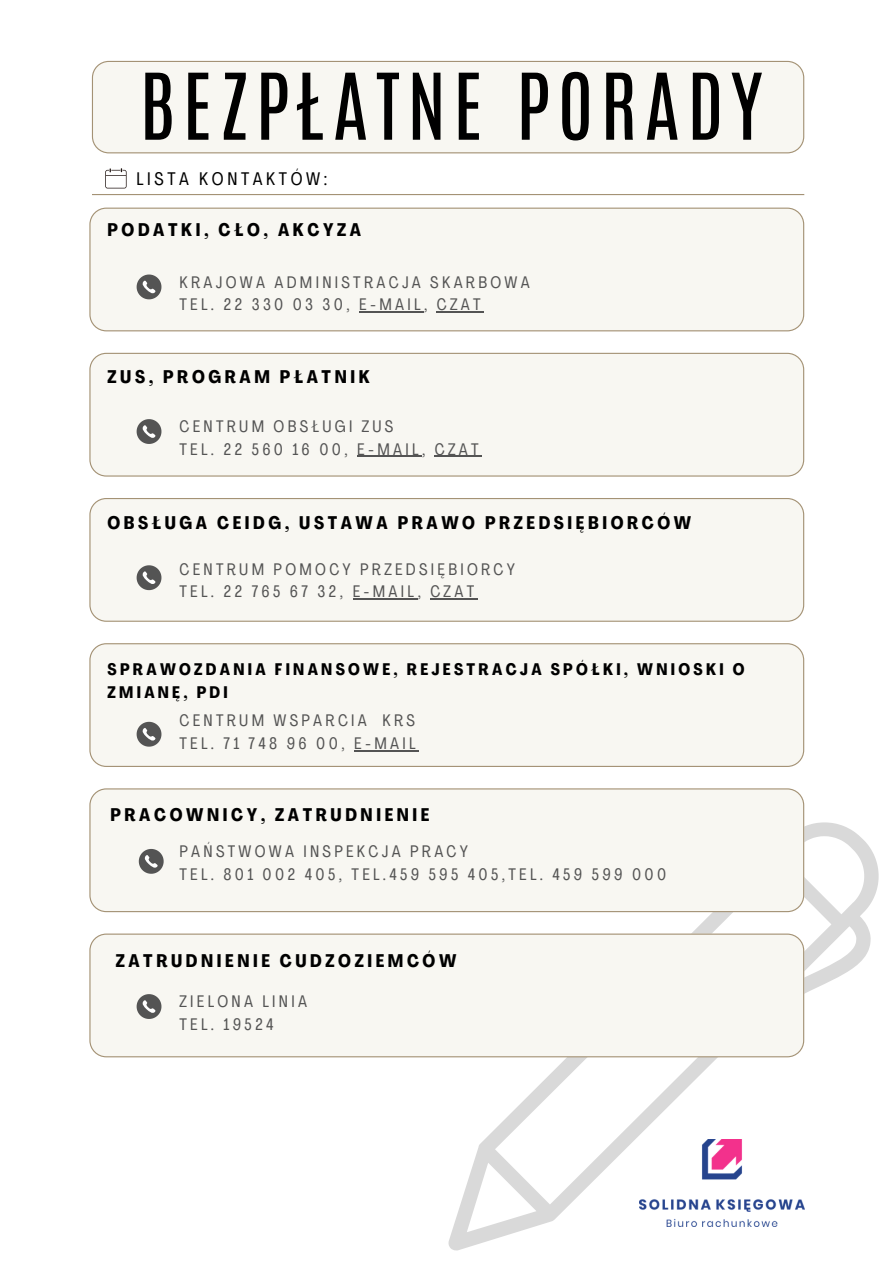
<style>
.page{position:relative;width:894px;height:1264px;background:#fff}
.page>*{position:absolute;margin:0;border:0;box-sizing:border-box;transform-origin:0 0}
.t1{font:78px "Antonio";letter-spacing:.095em;color:#000}
.t2{font:700 18px "Agrandir Tight";letter-spacing:.2em;color:#000}
.t3{font:18px "Agrandir Tight";letter-spacing:.2em;color:#000}
.t4{font:16.5px "Agrandir Tight";letter-spacing:.2em;color:#545454}
.t5{font:700 16.5px/22.5px "Agrandir Tight";letter-spacing:.2em;color:#000}
</style>
<div class="page">
<div style="left:92px;top:61px;width:712px;height:92px;background:#f8f7f2"></div>
<hr style="left:92px;top:194px;width:712px;height:1px;background:#a49275">
<svg style="left:105px;top:168px;width:22px;height:20px"></svg>
<div style="left:89px;top:208px;width:715px;height:123px;background:#f8f7f2"></div>
<div style="left:89px;top:353px;width:715px;height:123px;background:#f8f7f2"></div>
<div style="left:89px;top:498px;width:715px;height:123px;background:#f8f7f2"></div>
<div style="left:89px;top:643px;width:715px;height:124px;background:#f8f7f2"></div>
<svg style="left:448px;top:822px;width:429px;height:428px"></svg>
<div style="left:89px;top:788px;width:715px;height:124px;background:#f8f7f2"></div>
<div style="left:89px;top:933px;width:715px;height:124px;background:#f8f7f2"></div>
<svg style="left:137px;top:565px;width:24px;height:25px"></svg>
<svg style="left:137px;top:274px;width:24px;height:25px"></svg>
<svg style="left:137px;top:419px;width:24px;height:25px"></svg>
<svg style="left:137px;top:721px;width:24px;height:25px"></svg>
<svg style="left:139px;top:849px;width:24px;height:24px"></svg>
<svg style="left:137px;top:994px;width:24px;height:24px"></svg>
<img style="left:639px;top:1139px;width:165px;height:87px">
<hr style="left:359px;top:311px;width:65px;height:1px;background:#545454">
<hr style="left:437px;top:311px;width:47px;height:1px;background:#545454">
<hr style="left:357px;top:456px;width:65px;height:1px;background:#545454">
<hr style="left:435px;top:456px;width:47px;height:1px;background:#545454">
<hr style="left:352px;top:598px;width:65px;height:1px;background:#545454">
<hr style="left:430px;top:598px;width:47px;height:1px;background:#545454">
<hr style="left:354px;top:750px;width:65px;height:1px;background:#545454">
<h2 class="t1" style="left:139px;top:51px;width:624px">BEZPŁATNE PORADY</h2>
<p class="t3" style="left:137px;top:172px;width:192px">LISTA KONTAKTÓW:</p>
<p class="t2" style="left:107px;top:222px;width:255px">PODATKI, CŁO, AKCYZA</p>
<p class="t4" style="left:179px;top:275px;width:352px">KRAJOWA ADMINISTRACJA SKARBOWA</p>
<h2 class="t4" style="left:179px;top:297px;width:302px">TEL. 22 330 03 30, E-MAIL, CZAT</h2>
<p class="t2" style="left:107px;top:369px;width:263px">ZUS, PROGRAM PŁATNIK</p>
<p class="t4" style="left:179px;top:420px;width:215px">CENTRUM OBSŁUGI ZUS</p>
<p class="t4" style="left:179px;top:442px;width:300px">TEL. 22 560 16 00, E-MAIL, CZAT</p>
<p class="t2" style="left:107px;top:515px;width:585px">OBSŁUGA CEIDG, USTAWA PRAWO PRZEDSIĘBIORCÓW</p>
<p class="t4" style="left:179px;top:562px;width:337px">CENTRUM POMOCY PRZEDSIĘBIORCY</p>
<h2 class="t4" style="left:179px;top:585px;width:296px">TEL. 22 765 67 32, E-MAIL, CZAT</h2>
<p class="t5" style="left:107px;top:660px;width:638px">SPRAWOZDANIA FINANSOWE, REJESTRACJA SPÓŁKI, WNIOSKI O<br>ZMIANĘ, PDI</p>
<p class="t4" style="left:179px;top:714px;width:237px">CENTRUM WSPARCIA KRS</p>
<p class="t4" style="left:179px;top:736px;width:237px">TEL. 71 748 96 00, E-MAIL</p>
<h2 class="t2" style="left:110px;top:808px;width:320px">PRACOWNICY, ZATRUDNIENIE</h2>
<h2 class="t4" style="left:179px;top:845px;width:290px">PAŃSTWOWA INSPEKCJA PRACY</h2>
<p class="t4" style="left:179px;top:867px;width:488px">TEL. 801 002 405, TEL.459 595 405,TEL. 459 599 000</p>
<p class="t2" style="left:116px;top:953px;width:342px">ZATRUDNIENIE CUDZOZIEMCÓW</p>
<p class="t4" style="left:179px;top:994px;width:129px">ZIELONA LINIA</p>
<p class="t4" style="left:179px;top:1017px;width:96px">TEL. 19524</p>
</div>
